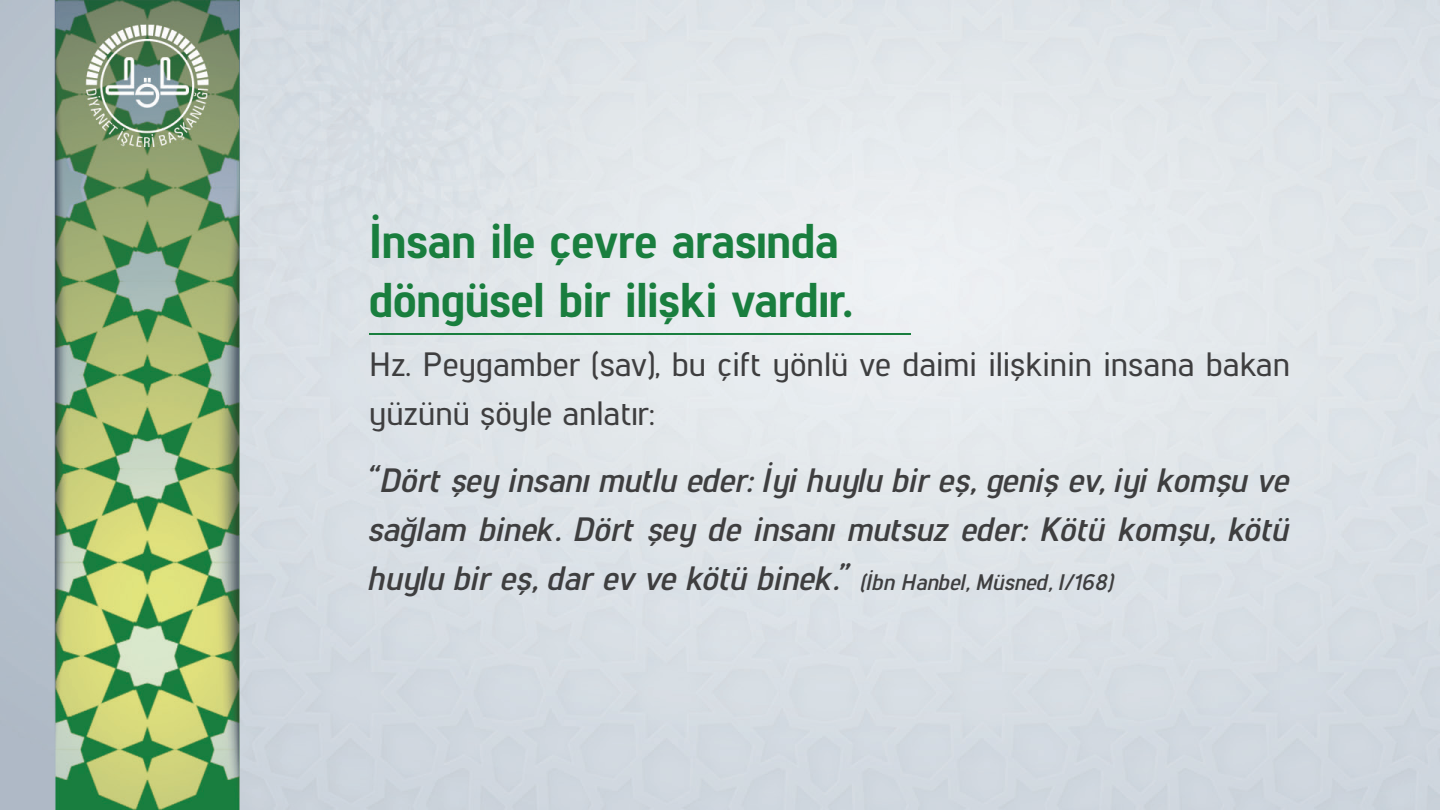
<style>
.page{position:relative;width:1440px;height:810px;background:#fff}
.page>*{position:absolute;margin:0;border:0;box-sizing:border-box;transform-origin:0 0}
.t1{font:800 48.75px/58.5px "Lintel";color:#197e3e}
.t2{font:italic 700 33.75px/48.8px "Lintel";color:#3e3e3f;text-align:justify}
.t3{font:500 33.75px/48.8px "Lintel";color:#3e3e3f}
.s1{font-size:22.5px}
</style>
<div class="page">
<img style="left:0;top:0;width:1440px;height:810px">
<hr style="left:369px;top:333px;width:541px;height:2px;background:#197e3e">
<p class="t1" style="left:369px;top:209px;width:485px">İnsan ile çevre arasında döngüsel bir ilişki vardır.</p>
<p class="t3" style="left:369px;top:338px;width:923px">Hz. Peygamber (sav), bu çift yönlü ve daimi ilişkinin insana bakan yüzünü şöyle anlatır:</p>
<p class="t2" style="left:369px;top:454px;width:923px">“Dört şey insanı mutlu eder: İyi huylu bir eş, geniş ev, iyi komşu ve sağlam binek. Dört şey de insanı mutsuz eder: Kötü komşu, kötü huylu bir eş, dar ev ve kötü binek.” <span class="s1">(İbn Hanbel, Müsned, I/168)</span></p>
</div>
